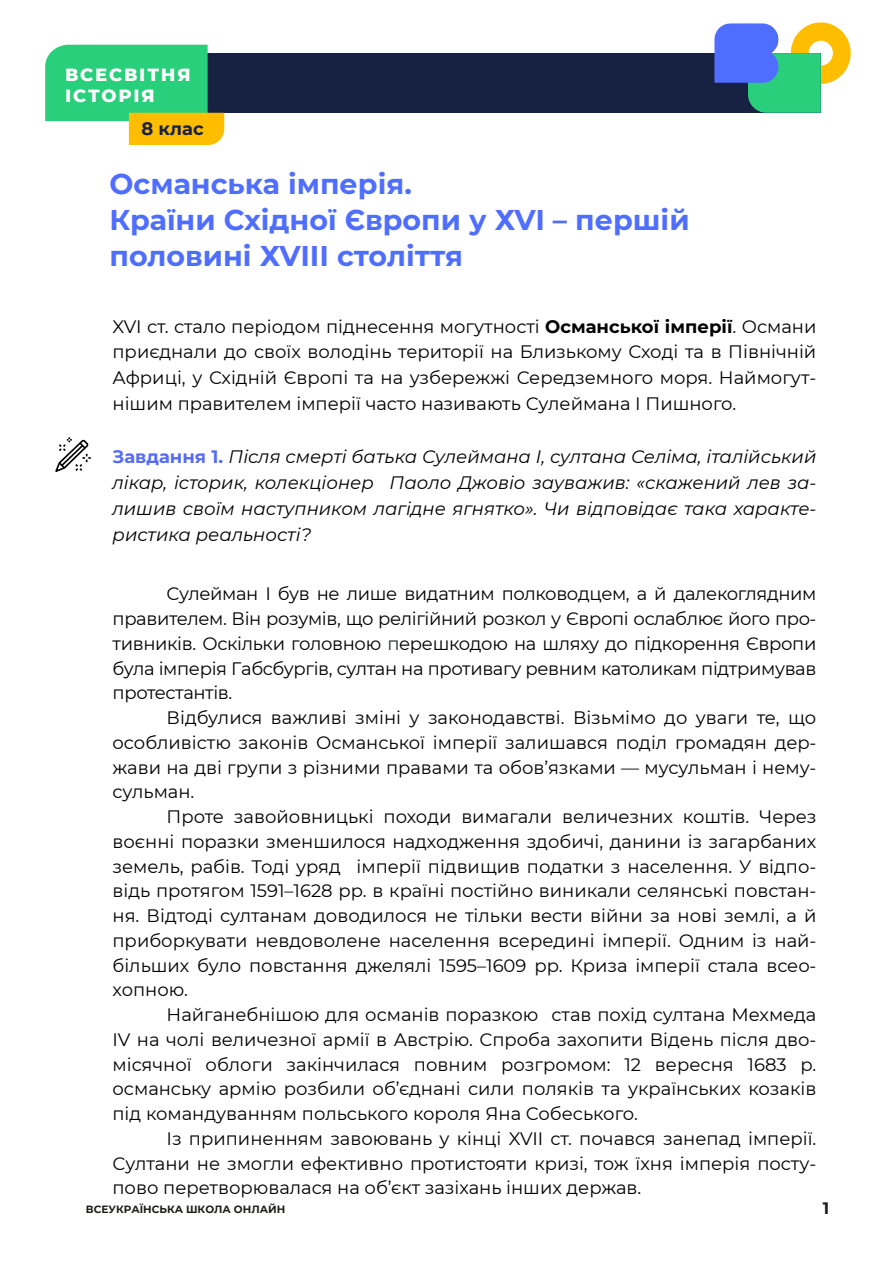
<style>
.page{position:relative;width:893px;height:1263px;background:#fff}
.page>*{position:absolute;margin:0;border:0;box-sizing:border-box;transform-origin:0 0}
.t1{font:700 28.5px/36px "Montserrat";color:#4f6eff}
.t2{font:18px/24.8px "Montserrat";color:#000;text-align:justify}
.t3{font:italic 18px/25.8px "Montserrat";color:#000;text-align:justify}
.t4{font:800 18px/21.6px "Montserrat";letter-spacing:.1em;color:#fff}
.t5{font:700 18px "Montserrat";color:#172242}
.t6{font:700 16.5px "Montserrat";color:#1d1d1b}
.t7{font:700 10.5px "Montserrat";color:#1d1d1b}
.s1{font-weight:700}
.s2{font-weight:700;font-style:normal;color:#556df6}
.s3{color:#292b2c}
</style>
<div class="page">
<svg style="left:55px;top:437px;width:36px;height:35px"></svg>
<div style="left:81px;top:53px;width:739px;height:60px;background:#172242"></div>
<svg style="left:714px;top:22px;width:136px;height:91px"></svg>
<svg style="left:45px;top:45px;width:179px;height:100px"></svg>
<p class="t4" style="left:65px;top:63px;width:127px">ВСЕСВІТНЯ<br>ІСТОРІЯ</p>
<p class="t5" style="left:142px;top:116px;width:64px">8 клас</p>
<h1 class="t1" style="left:110px;top:164px;width:581px">Османська імперія.<br>Країни Східної Європи у ХVІ – першій половині ХVІІІ століття</h1>
<p class="t2" style="left:112px;top:313px;width:705px;line-height:25.8px">XVI !". !"#$% &amp;'()%*%+ &amp;)*,'!',,- +%./",%!") <span class="s1">!"#$%"&amp;'() *#+,-*)</span>. 0!+#,1 &amp;(12*,#$1 *% !3%45 3%$%*),6 "'(1"%()4 ,# 7$1869%+/ :5%*) "# 3 ;)3,)&lt;,)= &gt;?(1@), / :5)*,)= A3(%&amp;) "# ,# /8B'('CC) :'('*8'+,%.% +%(-. D#=+%./"- ,)E1+ &amp;(#31"'$'+ )+&amp;'()4 &lt;#!"% ,#813#F"6 :/$'=+#,# G ;1E,%.%.</p>
<p class="t3" style="left:112px;top:443px;width:705px"><span class="s2">.$/0$%%1 1.</span> !"#$% #&amp;'()" *+),-+ ./$'0&amp;+1+ 2, #/$)+1+ .'$"&amp;+, ")+$"0#,-30 $"-+(, "#)4(3-, -4$'-5"41'( !+4$4 6748"4 9+/8+738: «#-+7'130 $'8 9+- $3:38 #84;&amp; 1+#)/&lt;13-4&amp; $+="&gt;1' %=1%)-4». ?3 8"&gt;&lt;48"&gt;+@ )+-+ A+(+-)'- (3#)3-+ ('+$,14#)"?</p>
<p class="t2" style="left:113px;top:581px;width:705px;text-indent:54px">:/$'=+#, G B/3 ,' $1E' 31*#",1+ &amp;%$9%3%*@'+, # = *#$'9%.$-*,1+ &amp;(#31"'$'+. H), (%8/+)3, I% ('$).)=,1= (%89%$ / A3(%&amp;) %!$#B$F2 =%.% &amp;(%- "13,19)3. 0!9)$691 .%$%3,%F <span class="s3">&amp;</span>'('E9%*%F ,# E$-5/ *% &amp;)*9%(',,- A3(%&amp;1<br>B/$# )+&amp;'()- J#B!B/(.)3, !/$"#, ,# &amp;(%"13#./ ('3,1+ 9#"%$19#+ &amp;)*"(1+/3#3 &amp;(%"'!"#,")3.</p>
<p class="t2" style="left:112px;top:705px;width:705px;text-indent:54px">H)*B/$1!- 3#C$13) 8+),) / 8#9%,%*#3!"3). H)86+)+% *% /3#.1 "', I% %!%B$13)!"F 8#9%,)3 0!+#,!69%4 )+&amp;'()4 8#$1E#3!- &amp;%*)$ .(%+#*-, *'(- C#31 ,# *3) .(/&amp;1 8 ()8,1+1 &amp;(#3#+1 "# %B%3’-89#+1 — +/!/$6+#, ) ,'+/- !/$6+#,.</p>
<p class="t2" style="left:112px;top:804px;width:705px;text-indent:54px">;(%"' 8#3%=%3,1@69) &amp;%5%*1 31+#.#$1 3'$1&lt;'8,15 9%E")3. K'('8<br>3%2,,) &amp;%(#891 8+',E1$%!- ,#*5%*C',,- 8*%B1&lt;), *#,1,1 )8 8#.#(B#,15<br>8'+'$6, (#B)3. L%*) /(-* )+&amp;'()4 &amp;)*31I13 &amp;%*#"91 8 ,#!'$',,-. M 3)*&amp;%- 3)*6 &amp;(%"-.%+ 1591–1628 ((. 3 9(#4,) &amp;%!")=,% 31,19#$1 !'$-,!69) &amp;%3!"#,- ,-. H)*"%*) !/$"#,#+ *%3%*1$%!- ,' ")$691 3'!"1 3)=,1 8# ,%3) 8'+$), # = &amp;(1B%(9/3#"1 ,'3*%3%$',' ,#!'$',,- 3!'('*1,) )+&amp;'()4. 0*,1+ )8 ,#=- B)$6E15 B/$% &amp;%3!"#,,- *C'$-$) 1595–1609 ((. N(18# )+&amp;'()4 !"#$# 3!'%- 5%&amp;,%F.</p>
<p class="t2" style="left:112px;top:1002px;width:705px;text-indent:54px">D#=.#,'B,)E%F *$- %!+#,)3 &amp;%(#89%F !"#3 &amp;%5)* !/$"#,# O'5+'*# IV ,# &lt;%$) 3'$1&lt;'8,%4 #(+)4 3 &gt;3!"()F. :&amp;(%B# 8#5%&amp;1"1 H)*',6 &amp;)!$- *3%- +)!-&lt;,%4 %B$%.1 8#9),&lt;1$#!- &amp;%3,1+ (%8.(%+%+: 12 3'('!,- 1683 (. %!+#,!69/ #(+)F (%8B1$1 %B’2*,#,) !1$1 &amp;%$-9)3 "# /9(#4,!6915 9%8#9)3 &amp;)* 9%+#,*/3#,,-+ &amp;%$6!69%.% 9%(%$- P,# :%B'!69%.%.</p>
<p class="t2" style="left:112px;top:1125px;width:705px;text-indent:54px">G8 &amp;(1&amp;1,',,-+ 8#3%F3#,6 / 9),@) XVII !". &amp;%&lt;#3!- 8#,'&amp;#* )+&amp;'()4. :/$"#,1 ,' 8+%.$1 '?'9"13,% &amp;(%"1!"%-"1 9(18), "%C 45,- )+&amp;'()- &amp;%!"/- &amp;%3% &amp;'('"3%(F3#$#!- ,# %B’29" 8#8)5#,6 ),E15 *'(C#3.</p>
<p class="t7" style="left:86px;top:1202px;width:201px">ВСЕУКРАЇНСЬКА ШКОЛА ОНЛАЙН</p>
<p class="t6" style="left:823px;top:1197px;width:8px">1</p>
</div>
